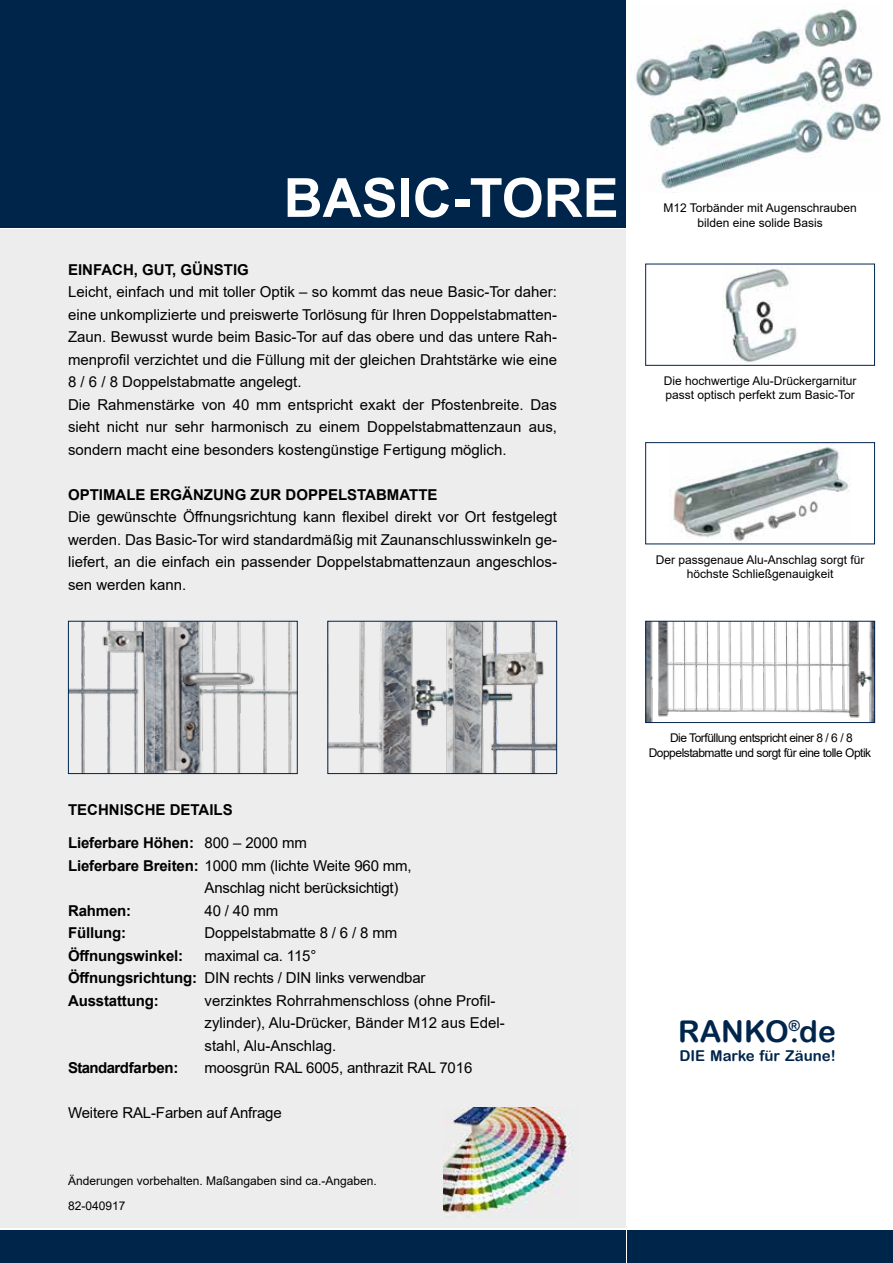
<style>
.page{position:relative;width:893px;height:1263px;background:#fff}
.page>*{position:absolute;margin:0;border:0;box-sizing:border-box;transform-origin:0 0}
.t1{font:700 54px "Arial";color:#fff}
.t2{font:30px "Arial Rounded MT Bold";color:#00254b}
.t3{font:15px/22.5px "Arial";color:#000}
.t4{font:700 15px "Arial";color:#000}
.t5{font:15px "Arial Rounded MT Bold";color:#00254b}
.t6{font:700 15px "Arial";letter-spacing:-.04em;color:#000}
.t7{font:12px/14.4px "Arial";color:#000}
.t8{font:12px/14.4px "Arial";letter-spacing:-.04em;color:#000;text-align:center}
.s1{font-weight:400}
.s2{font-weight:700}
</style>
<div class="page">
<div style="left:0;top:0;width:625px;height:227px;background:#00254b"></div>
<div style="left:0;top:1230px;width:625px;height:33px;background:#00254b"></div>
<div style="left:627px;top:1230px;width:266px;height:33px;background:#00254b"></div>
<div style="left:0;top:230px;width:625px;height:998px;background:#ededed"></div>
<img style="left:647px;top:623px;width:226px;height:98px">
<div style="left:645px;top:621px;width:230px;height:102px;border:1px solid #00254b"></div>
<img style="left:670px;top:446px;width:179px;height:95px">
<div style="left:645px;top:442px;width:230px;height:102px;border:1px solid #00254b"></div>
<img style="left:443px;top:1108px;width:131px;height:105px">
<img style="left:630px;top:9px;width:251px;height:180px">
<img style="left:722px;top:266px;width:75px;height:97px">
<div style="left:645px;top:264px;width:230px;height:102px;border:1px solid #00254b"></div>
<img style="left:70px;top:623px;width:226px;height:149px">
<div style="left:68px;top:621px;width:230px;height:153px;border:1px solid #00254b"></div>
<img style="left:329px;top:623px;width:226px;height:149px">
<div style="left:327px;top:621px;width:230px;height:153px;border:1px solid #00254b"></div>
<h1 class="t1" style="left:284px;top:160px;width:337px">BASIC-TORE</h1>
<p class="t4" style="left:68px;top:259px;width:182px">EINFACH, GUT, GÜNSTIG</p>
<p class="t3" style="left:68px;top:280px;width:490px">Leicht, einfach und mit toller Optik – so kommt das neue Basic-Tor daher: eine unkomplizierte und preiswerte Torlösung für Ihren Doppelstabmatten-Zaun. Bewusst wurde beim Basic-Tor auf das obere und das untere Rah&shy;menprofil verzichtet und die Füllung mit der gleichen Drahtstärke wie eine 8 / 6 / 8 Doppelstabmatte angelegt.<br>Die Rahmenstärke von 40 mm entspricht exakt der Pfostenbreite. Das sieht nicht nur sehr harmonisch zu einem Doppelstabmattenzaun aus, sondern macht eine besonders kostengünstige Fertigung möglich.</p>
<p class="t4" style="left:68px;top:484px;width:371px">OPTIMALE ERGÄNZUNG ZUR DOPPELSTABMATTE</p>
<p class="t3" style="left:68px;top:505px;width:490px;text-align:justify">Die gewünschte Öffnungsrichtung kann flexibel direkt vor Ort festgelegt werden. Das Basic-Tor wird standardmäßig mit Zaunanschlusswinkeln ge&shy;liefert, an die einfach ein passender Doppelstabmattenzaun angeschlos&shy;sen werden kann.</p>
<p class="t7" style="left:663px;top:201px;width:195px;text-align:center">M12 Torbänder mit Augenschrauben bilden eine solide Basis</p>
<p class="t7" style="left:664px;top:374px;width:194px">Die hochwertige Alu-Drückergarnitur passt optisch perfekt zum Basic-Tor</p>
<p class="t7" style="left:656px;top:552px;width:210px;text-align:center">Der passgenaue Alu-Anschlag sorgt für höchste Schließgenauigkeit</p>
<p class="t4" style="left:68px;top:799px;width:166px">TECHNISCHE DETAILS</p>
<p class="t4" style="left:68px;top:832px;width:240px">Lieferbare Höhen: <span class="s1">800 – 2000 mm</span></p>
<p class="t3" style="left:68px;top:854px;width:345px"><span class="s2">Lieferbare Breiten:</span> 1000 mm (lichte Weite 960 mm,</p>
<p class="t3" style="left:205px;top:877px;width:196px">Anschlag nicht berücksichtigt)</p>
<p class="t4" style="left:68px;top:900px;width:65px">Rahmen:</p>
<p class="t3" style="left:205px;top:899px;width:75px">40 / 40 mm</p>
<p class="t4" style="left:68px;top:922px;width:60px">Füllung:</p>
<p class="t3" style="left:205px;top:922px;width:194px">Doppelstabmatte 8 / 6 / 8 mm</p>
<p class="t4" style="left:68px;top:945px;width:117px">Öffnungswinkel:</p>
<p class="t3" style="left:68px;top:944px;width:359px;text-indent:137px">maximal ca. 115°<br><span class="s2">Öffnungsrichtung:</span> DIN rechts / DIN links verwendbar<br><span class="s2">Ausstattung:</span></p>
<p class="t3" style="left:205px;top:989px;width:302px">verzinktes Rohrrahmenschloss (ohne Profil&shy;zylinder), Alu-Drücker, Bänder M12 aus Edel&shy;stahl, Alu-Anschlag.</p>
<p class="t6" style="left:68px;top:1057px;width:112px">Standardfarben:</p>
<p class="t3" style="left:205px;top:1057px;width:269px">moosgrün RAL 6005, anthrazit RAL 7016</p>
<p class="t3" style="left:68px;top:1102px;width:215px">Weitere RAL-Farben auf Anfrage</p>
<p class="t7" style="left:68px;top:1167px;width:310px;line-height:25.5px">Änderungen vorbehalten. Maßangaben sind ca.-Angaben.<br>82-040917</p>
<p class="t8" style="left:649px;top:731px;width:224px">Die Torfüllung entspricht einer 8 / 6 / 8<br>Doppelstabmatte und sorgt für eine tolle Optik</p>
<h2 class="t2" style="left:678px;top:1014px;width:159px">RANKO<sup>®</sup>.de</h2>
<p class="t5" style="left:679px;top:1047px;width:158px">DIE Marke für Zäune!</p>
</div>
